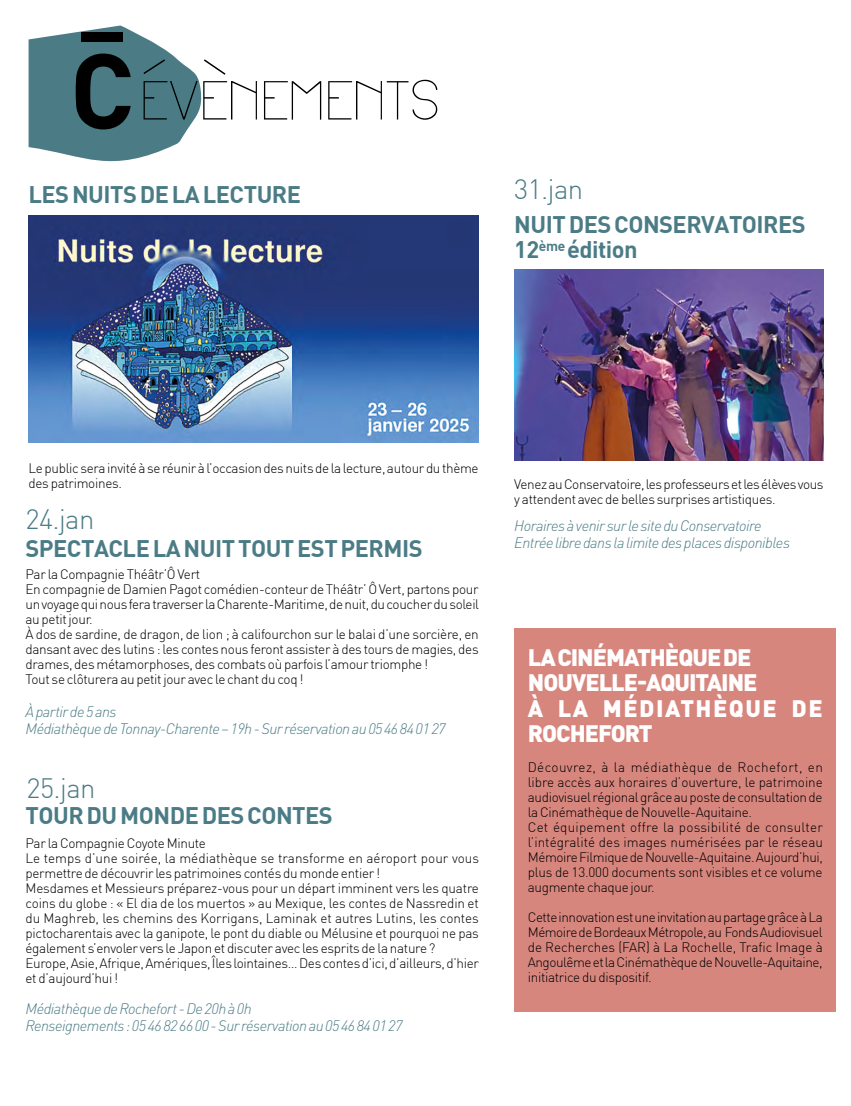
<style>
.page{position:relative;width:851px;height:1106px;background:#fff}
.page>*{position:absolute;margin:0;border:0;box-sizing:border-box;transform-origin:0 0}
.t1{font:54px "Arual";color:#000}
.t2{font:300 27.45px "DIN";letter-spacing:-.025em;color:#4b7c86}
.t3{font:23.55px/25.5px "DIN Bold";letter-spacing:-.02em;color:#4b7c86}
.t4{font:900 23.55px/25.5px "DINOT";letter-spacing:-.04em;color:#fff}
.t5{font:italic 300 15px/16.5px "DINOT";letter-spacing:-.03em;color:#4b7c86}
.t6{font:300 13.5px/15px "DIN";letter-spacing:-.025em;color:#000}
</style>
<div class="page">
<div style="left:514px;top:628px;width:322px;height:384px;background:#d7867e"></div>
<img style="left:514px;top:269px;width:309px;height:192px">
<img style="left:29px;top:215px;width:450px;height:227px">
<svg style="left:29px;top:26px;width:197px;height:136px"></svg>
<h1 class="t1" style="left:140px;top:64px;width:301px">EVENEMENTS</h1>
<h3 class="t3" style="left:28px;top:181px;width:274px">LES NUITS DE LA LECTURE</h3>
<h2 class="t2" style="left:514px;top:172px;width:70px">31.jan</h2>
<h3 class="t3" style="left:514px;top:210px;width:293px">NUIT DES CONSERVATOIRES<br>12<sup>ème</sup> édition</h3>
<p class="t6" style="left:28px;top:460px;width:451px">Le public sera invité à se réunir à l’occasion des nuits de la lecture, autour du thème des patrimoines.</p>
<h2 class="t2" style="left:26px;top:502px;width:70px">24.jan</h2>
<h3 class="t3" style="left:26px;top:534px;width:398px">SPECTACLE LA NUIT TOUT EST PERMIS</h3>
<p class="t6" style="left:26px;top:567px;width:455px">Par la Compagnie Théâtr’Ô Vert<br>En compagnie de Damien Pagot comédien-conteur de Théâtr’ Ô Vert, partons pour un voyage qui nous fera traverser la Charente-Maritime, de nuit, du coucher du soleil au petit jour.<br>À dos de sardine, de dragon, de lion ; à califourchon sur le balai d’une sorcière, en dansant avec des lutins : les contes nous feront assister à des tours de magies, des drames, des métamorphoses, des combats où parfois l’amour triomphe !<br>Tout se clôturera au petit jour avec le chant du coq !</p>
<p class="t5" style="left:26px;top:703px;width:421px">À partir de 5 ans<br>Médiathèque de Tonnay-Charente – 19h - Sur réservation au 05 46 84 01 27</p>
<h2 class="t2" style="left:27px;top:771px;width:70px">25.jan</h2>
<h3 class="t3" style="left:26px;top:801px;width:309px">TOUR DU MONDE DES CONTES</h3>
<p class="t6" style="left:26px;top:835px;width:455px">Par la Compagnie Coyote Minute<br>Le temps d’une soirée, la médiathèque se transforme en aéroport pour vous permettre de découvrir les patrimoines contés du monde entier !<br>Mesdames et Messieurs préparez-vous pour un départ imminent vers les quatre coins du globe : « El dia de los muertos » au Mexique, les contes de Nassredin et du Maghreb, les chemins des Korrigans, Laminak et autres Lutins, les contes pictocharentais avec la ganipote, le pont du diable ou Mélusine et pourquoi ne pas également s’envoler vers le Japon et discuter avec les esprits de la nature ?<br>Europe, Asie, Afrique, Amériques, Îles lointaines… Des contes d’ici, d’ailleurs, d’hier et d’aujourd’hui !</p>
<p class="t5" style="left:26px;top:1000px;width:378px">Médiathèque de Rochefort - De 20h à 0h<br>Renseignements : 05 46 82 66 00 - Sur réservation au 05 46 84 01 27</p>
<p class="t6" style="left:514px;top:477px;width:311px">Venez au Conservatoire, les professeurs et les élèves vous y attendent avec de belles surprises artistiques.</p>
<p class="t5" style="left:514px;top:517px;width:277px">Horaires à venir sur le site du Conservatoire<br>Entrée libre dans la limite des places disponibles</p>
<h3 class="t4" style="left:528px;top:643px;width:296px">LA CINÉMATHÈQUE DE<br>NOUVELLE-AQUITAINE<br>À LA MÉDIATHÈQUE DE<br>ROCHEFORT</h3>
<p class="t6" style="left:527px;top:759px;width:297px">Découvrez, à la médiathèque de Rochefort, en libre accès aux horaires d’ouverture, le patrimoine audiovisuel régional grâce au poste de consultation de la Cinémathèque de Nouvelle-Aquitaine.<br>Cet équipement offre la possibilité de consulter l’intégralité des images numérisées par le réseau Mémoire Filmique de Nouvelle-Aquitaine. Aujourd’hui, plus de 13.000 documents sont visibles et ce volume augmente chaque jour.</p>
<p class="t6" style="left:527px;top:909px;width:296px;text-align:justify">Cette innovation est une invitation au partage grâce à La Mémoire de Bordeaux Métropole, au Fonds Audiovisuel de Recherches (FAR) à La Rochelle, Trafic Image à Angoulême et la Cinémathèque de Nouvelle-Aquitaine, initiatrice du dispositif.</p>
</div>
